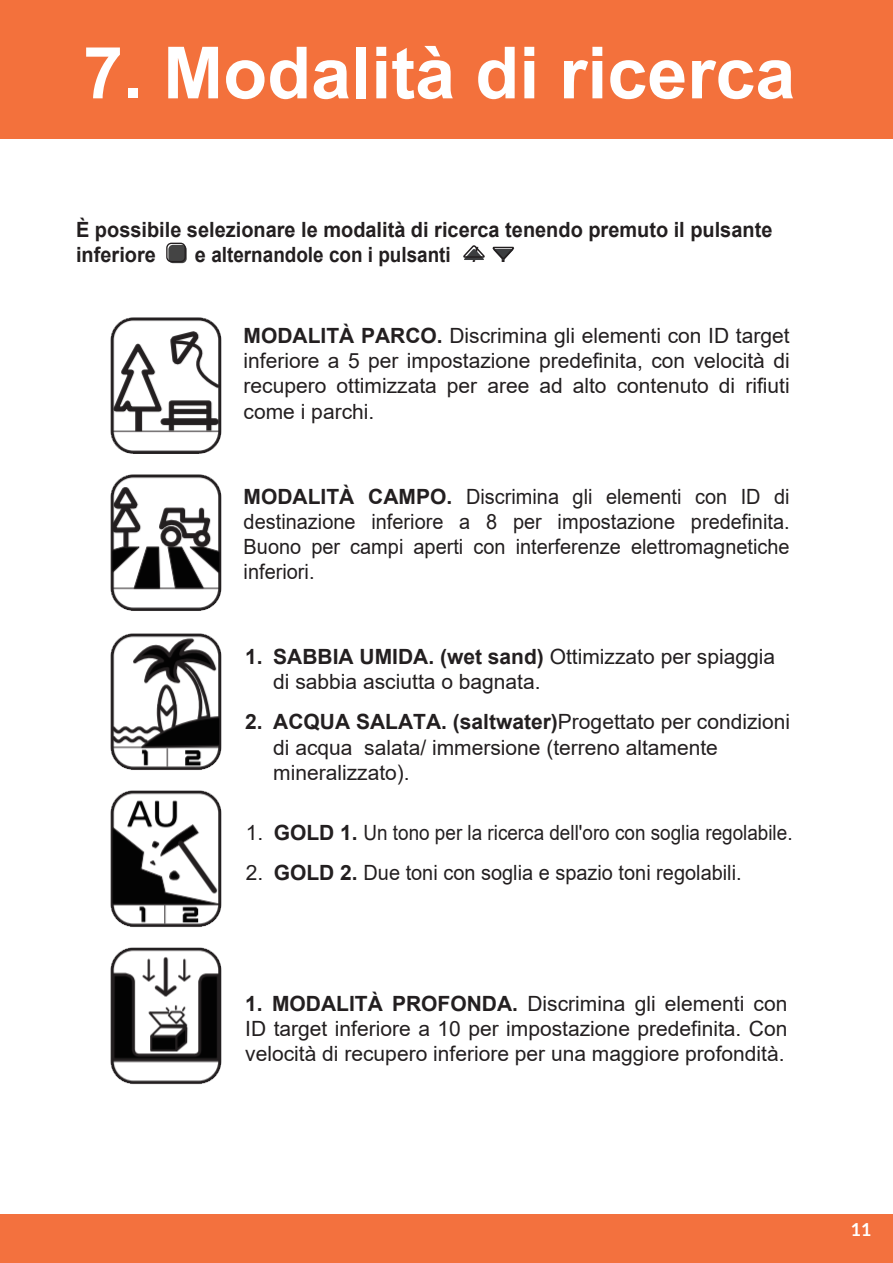
<style>
.page{position:relative;width:893px;height:1263px;background:#fff}
.page>*{position:absolute;margin:0;border:0;box-sizing:border-box;transform-origin:0 0}
.t1{font:700 72px "Arial";color:#fff}
.t2{font:21px/25.2px "Arial";color:#231f20;text-align:justify}
.t3{font:21px/25.2px "Arial";color:#231f20;text-align:justify;scale:.95 1}
.t4{font:700 21px/25.2px "Arial";color:#231f20;scale:.95 1}
.t5{font:700 18px "Lato";color:#fff}
.s1{font-weight:700}
</style>
<div class="page">
<div style="left:0;top:1215px;width:893px;height:48px;background:#f3713e"></div>
<img style="left:110px;top:318px;width:111px;height:136px">
<img style="left:110px;top:475px;width:111px;height:136px">
<img style="left:110px;top:633px;width:111px;height:137px">
<img style="left:110px;top:790px;width:111px;height:137px">
<img style="left:110px;top:947px;width:111px;height:137px">
<div style="left:168px;top:245px;width:19px;height:18px;background:#444;border-radius:5px"></div>
<div style="left:166px;top:243px;width:20px;height:19px;border:1px solid #231f20;border-radius:5px"></div>
<svg style="left:463px;top:245px;width:22px;height:15px"></svg>
<svg style="left:492px;top:246px;width:23px;height:14px"></svg>
<div style="left:0;top:0;width:893px;height:138px;background:#f3713c"></div>
<p class="t1" style="left:83px;top:22px;width:714px">7. Modalità di ricerca</p>
<p class="t4" style="left:76px;top:217px;width:734px">È possibile selezionare le modalità di ricerca tenendo premuto il pulsante inferiore</p>
<p class="t4" style="left:195px;top:242px;width:329px">e alternandole con i pulsanti / .</p>
<p class="t2" style="left:244px;top:323px;width:548px"><span class="s1">MODALITÀ PARCO.</span> Discrimina gli elementi con ID target inferiore a 5 per impostazione predefinita, con velocità di recupero ottimizzata per aree ad alto contenuto di rifiuti come i parchi.</p>
<p class="t3" style="left:244px;top:484px;width:576px"><span class="s1">MODALITÀ CAMPO.</span> Discrimina gli elementi con ID di destinazione inferiore a 8 per impostazione predefinita.<br>Buono per campi aperti con interferenze elettromagnetiche inferiori.</p>
<p class="t2" style="left:273px;top:644px;width:503px;text-indent:-28px"><span class="s1">1. SABBIA UMIDA. (wet sand)</span> Ottimizzato per spiaggia di sabbia asciutta o bagnata.</p>
<p class="t2" style="left:273px;top:709px;width:518px;text-align:left;text-indent:-28px"><span class="s1">2. ACQUA SALATA. (saltwater)</span>Progettato per condizioni di acqua salata/ immersione (terreno altamente mineralizzato).</p>
<p class="t2" style="left:246px;top:819px;width:548px">1. <span class="s1">GOLD 1.</span> Un tono per la ricerca dell'oro con soglia regolabile.</p>
<p class="t2" style="left:246px;top:860px;width:497px">2. <span class="s1">GOLD 2.</span> Due toni con soglia e spazio toni regolabili.</p>
<p class="t2" style="left:245px;top:991px;width:544px"><span class="s1">1. MODALITÀ PROFONDA.</span> Discrimina gli elementi con ID target inferiore a 10 per impostazione predefinita. Con velocità di recupero inferiore per una maggiore profondità.</p>
<p class="t5" style="left:851px;top:1216px;width:22px">11</p>
</div>
